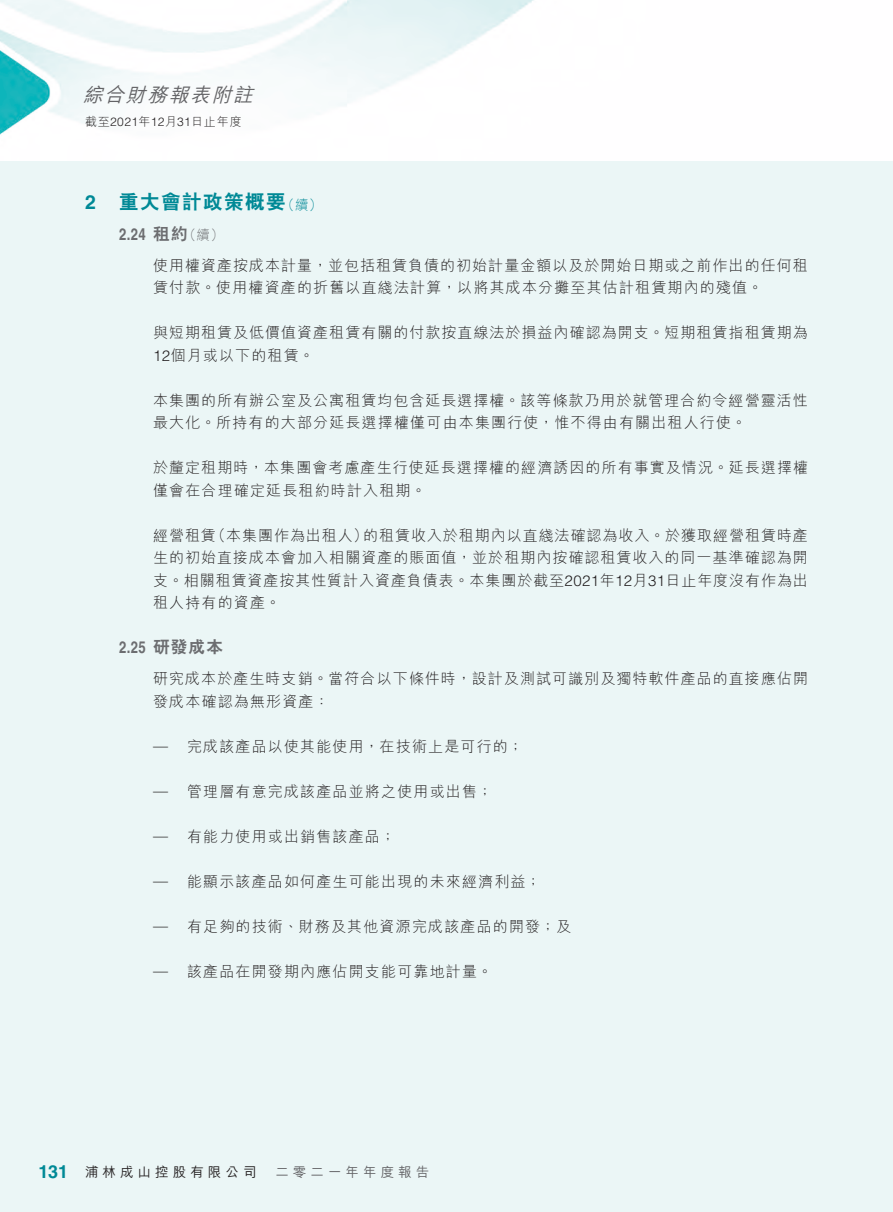
<style>
.page{position:relative;width:893px;height:1212px;background:#fff}
.page>*{position:absolute;margin:0;border:0;box-sizing:border-box;transform-origin:0 0}
.t1{font:800 19.5px "C Hei 2 HK";letter-spacing:.08em;color:#008996}
.t2{font:italic 500 19.5px "M Hei HK";color:#636366}
.t3{font:700 18px "Helvetica LT Std";color:#008996}
.t4{font:700 16.5px "Helvetica LT Std";color:#6c6d70;scale:.8 1}
.t5{font:300 15px/22.5px "M Hei HK";letter-spacing:.07em;color:#231f20}
.t6{font:500 13.5px "M Hei HK";letter-spacing:.3em;color:#231f20}
.t7{font:500 13.5px "M Hei HK";letter-spacing:.3em;color:#636366}
.t8{font:300 12px "M Hei HK";letter-spacing:.08em;color:#231f20}
.s1{font-family:"Helvetica LT Std"}
.s2{font-family:"Helvetica LT Std";font-weight:700}
.s3{font-family:"M Hei HK";font-weight:300;font-size:13.5px}
.s4{font-family:"C Hei 2 HK";font-weight:800}
</style>
<div class="page">
<img style="left:0;top:0;width:893px;height:162px">
<div style="left:0;top:162px;width:893px;height:1050px;background:#ebf6f6"></div>
<h1 class="t2" style="left:83px;top:81px;width:178px">綜合財務報表附註</h1>
<p class="t8" style="left:85px;top:115px;width:158px">截至<span class="s1">2021</span>年<span class="s1">12</span>月<span class="s1">31</span>日止年度</p>
<h1 class="t1" style="left:85px;top:192px;width:239px"><span class="s2">2</span> 重大會計政策概要<span class="s3">（續）</span></h1>
<p class="t4" style="left:119px;top:224px;width:133px">2.24 <span class="s4">租約</span><span class="s3">（續）</span></p>
<p class="t5" style="left:153px;top:254px;width:656px">使用權資產按成本計量，並包括租賃負債的初始計量金額以及於開始日期或之前作出的任何租賃付款。使用權資產的折舊以直綫法計算，以將其成本分攤至其估計租賃期內的殘值。</p>
<p class="t5" style="left:153px;top:321px;width:656px">與短期租賃及低價值資產租賃有關的付款按直線法於損益內確認為開支。短期租賃指租賃期為<br><span class="s1">12</span>個月或以下的租賃。</p>
<p class="t5" style="left:153px;top:389px;width:656px">本集團的所有辦公室及公寓租賃均包含延長選擇權。該等條款乃用於就管理合約令經營靈活性最大化。所持有的大部分延長選擇權僅可由本集團行使，惟不得由有關出租人行使。</p>
<p class="t5" style="left:153px;top:456px;width:657px">於釐定租期時，本集團會考慮產生行使延長選擇權的經濟誘因的所有事實及情況。延長選擇權僅會在合理確定延長租約時計入租期。</p>
<p class="t5" style="left:153px;top:524px;width:656px;text-align:justify">經營租賃（本集團作為出租人）的租賃收入於租期內以直綫法確認為收入。於獲取經營租賃時產生的初始直接成本會加入相關資產的賬面值，並於租期內按確認租賃收入的同一基準確認為開支。相關租賃資產按其性質計入資產負債表。本集團於截至<span class="s1">2021</span>年<span class="s1">12</span>月<span class="s1">31</span>日止年度沒有作為出租人持有的資產。</p>
<p class="t4" style="left:119px;top:637px;width:131px">2.25 <span class="s4">研發成本</span></p>
<p class="t5" style="left:153px;top:667px;width:657px">研究成本於產生時支銷。當符合以下條件時，設計及測試可識別及獨特軟件產品的直接應佔開發成本確認為無形資產：</p>
<p class="t5" style="left:153px;top:735px;width:372px"><span class="s1">—</span> 完成該產品以使其能使用，在技術上是可行的；</p>
<p class="t5" style="left:153px;top:780px;width:341px"><span class="s1">—</span> 管理層有意完成該產品並將之使用或出售；</p>
<p class="t5" style="left:153px;top:825px;width:244px"><span class="s1">—</span> 有能力使用或出銷售該產品；</p>
<p class="t5" style="left:153px;top:870px;width:389px"><span class="s1">—</span> 能顯示該產品如何產生可能出現的未來經濟利益；</p>
<p class="t5" style="left:153px;top:915px;width:419px"><span class="s1">—</span> 有足夠的技術、財務及其他資源完成該產品的開發；及</p>
<p class="t5" style="left:153px;top:960px;width:341px"><span class="s1">—</span> 該產品在開發期內應佔開支能可靠地計量。</p>
<p class="t3" style="left:39px;top:1161px;width:31px">131</p>
<p class="t6" style="left:85px;top:1162px;width:173px">浦林成山控股有限公司</p>
<p class="t7" style="left:275px;top:1162px;width:155px">二零二一年年度報告</p>
</div>
